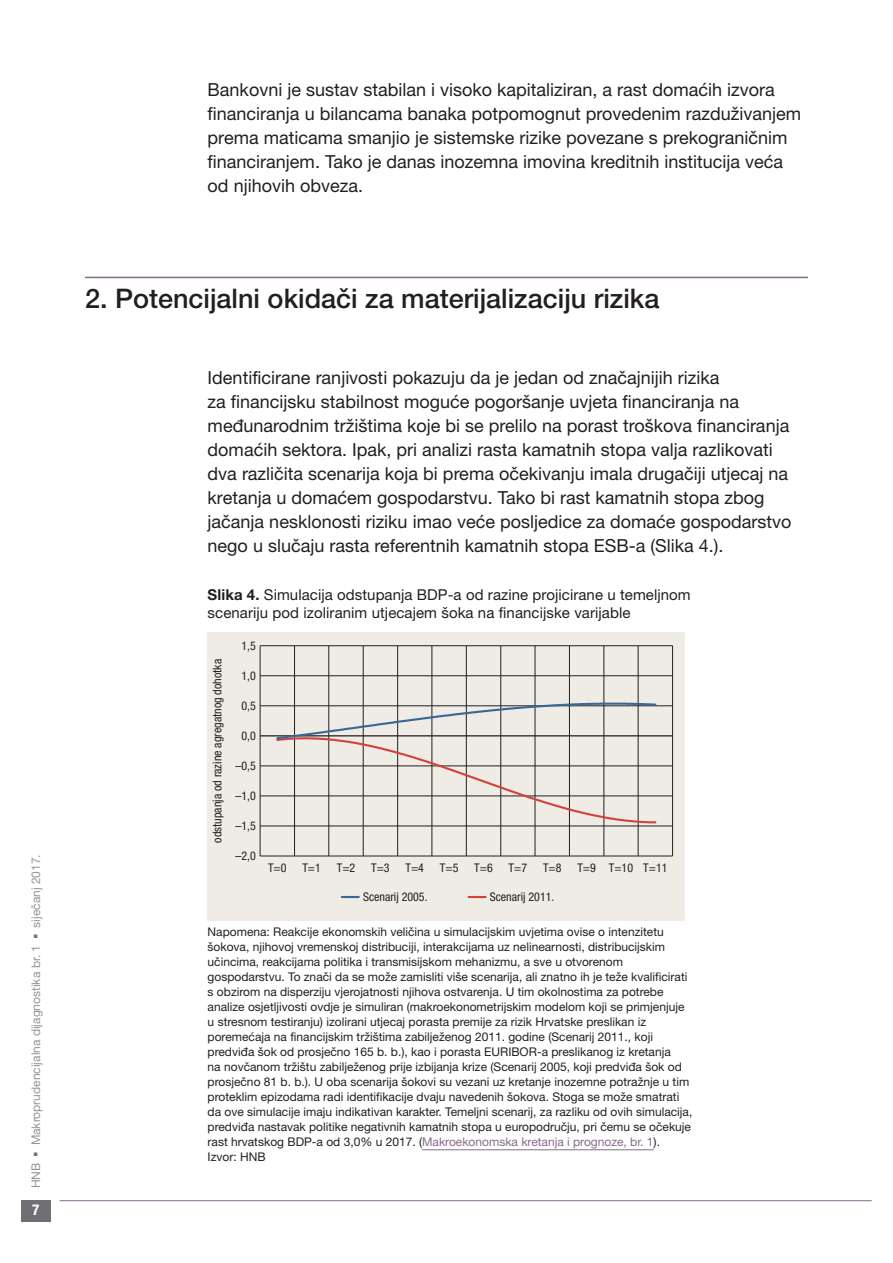
<style>
.page{position:relative;width:893px;height:1263px;background:#fff}
.page>*{position:absolute;margin:0;border:0;box-sizing:border-box;transform-origin:0 0}
.t1{font:500 27px "Helvetica Neue LT Pro";color:#231f20}
.t2{font:18px/24px "Helvetica Neue LT Pro";color:#231f20}
.t3{font:15px/18px "Helvetica Neue LT Pro";letter-spacing:.005em;color:#231f20}
.t4{font:700 condensed 15px "Helvetica Neue LT Pro";color:#fff}
.t5{font:12px/15px "Helvetica Neue LT Pro";color:#231f20}
.t6{font:condensed 12px "Helvetica Neue LT Pro";color:#231f20}
.t7{font:12px "Helvetica Neue LT Pro";color:#939598}
.s1{color:#866b8a}
.s2{font-weight:700}
</style>
<div class="page">
<div style="left:21px;top:1200px;width:30px;height:21px;background:#706f75"></div>
<hr style="left:60px;top:1200px;width:812px;height:1px;background:#866b8a">
<hr style="left:85px;top:277px;width:723px;height:1px;background:#866b8a">
<hr style="left:422px;top:1149px;width:232px;height:1px;background:#866b8a">
<div style="left:208px;top:633px;width:477px;height:288px;background:#eeece5"></div>
<hr style="left:260px;top:645px;width:413px;height:1px;background:#231f20">
<hr style="left:260px;top:675px;width:413px;height:1px;background:#231f20">
<hr style="left:260px;top:705px;width:413px;height:1px;background:#231f20">
<hr style="left:260px;top:766px;width:413px;height:1px;background:#231f20">
<hr style="left:260px;top:796px;width:413px;height:1px;background:#231f20">
<hr style="left:260px;top:826px;width:413px;height:1px;background:#231f20">
<hr style="left:260px;top:856px;width:413px;height:1px;background:#231f20">
<hr style="left:260px;top:735px;width:413px;height:1px;background:#231f20">
<hr style="left:672px;top:646px;width:1px;height:210px;background:#231f20">
<hr style="left:638px;top:646px;width:1px;height:210px;background:#231f20">
<hr style="left:604px;top:646px;width:1px;height:210px;background:#231f20">
<hr style="left:569px;top:646px;width:1px;height:210px;background:#231f20">
<hr style="left:535px;top:646px;width:1px;height:210px;background:#231f20">
<hr style="left:500px;top:646px;width:1px;height:210px;background:#231f20">
<hr style="left:466px;top:646px;width:1px;height:210px;background:#231f20">
<hr style="left:432px;top:646px;width:1px;height:210px;background:#231f20">
<hr style="left:397px;top:646px;width:1px;height:210px;background:#231f20">
<hr style="left:363px;top:646px;width:1px;height:210px;background:#231f20">
<hr style="left:329px;top:646px;width:1px;height:210px;background:#231f20">
<hr style="left:294px;top:646px;width:1px;height:210px;background:#231f20">
<hr style="left:260px;top:646px;width:1px;height:210px;background:#231f20">
<svg style="left:275px;top:701px;width:382px;height:123px"></svg>
<svg style="left:342px;top:896px;width:17px;height:2px"></svg>
<svg style="left:469px;top:896px;width:17px;height:2px"></svg>
<p class="t7" style="left:28px;top:1188px;width:336px;rotate:-90deg">HNB <span class="s1">▪</span> Makroprudencijalna dijagnostika br. 1 <span class="s1">▪</span> siječanj 2017.</p>
<p class="t4" style="left:32px;top:1201px;width:9px">7</p>
<p class="t2" style="left:208px;top:77px;width:595px">Bankovni je sustav stabilan i visoko kapitaliziran, a rast domaćih izvora financiranja u bilancama banaka potpomognut provedenim razduživanjem prema maticama smanjio je sistemske rizike povezane s prekograničnim financiranjem. Tako je danas inozemna imovina kreditnih institucija veća od njihovih obveza.</p>
<h1 class="t1" style="left:85px;top:282px;width:576px">2. Potencijalni okidači za materijalizaciju rizika</h1>
<p class="t2" style="left:208px;top:365px;width:585px">Identificirane ranjivosti pokazuju da je jedan od značajnijih rizika<br>za financijsku stabilnost moguće pogoršanje uvjeta financiranja na međunarodnim tržištima koje bi se prelilo na porast troškova financiranja domaćih sektora. Ipak, pri analizi rasta kamatnih stopa valja razlikovati dva različita scenarija koja bi prema očekivanju imala drugačiji utjecaj na kretanja u domaćem gospodarstvu. Tako bi rast kamatnih stopa zbog jačanja nesklonosti riziku imao veće posljedice za domaće gospodarstvo nego u slučaju rasta referentnih kamatnih stopa ESB-a (Slika 4.).</p>
<p class="t3" style="left:208px;top:585px;width:485px"><span class="s2">Slika 4.</span> Simulacija odstupanja BDP-a od razine projicirane u temeljnom scenariju pod izoliranim utjecajem šoka na financijske varijable</p>
<p class="t6" style="left:210px;top:843px;width:185px;rotate:-90deg">odstupanja od razine agregatnog dohotka</p>
<p class="t6" style="left:241px;top:639px;width:16px">1,5</p>
<p class="t6" style="left:241px;top:669px;width:16px">1,0</p>
<p class="t6" style="left:241px;top:699px;width:16px">0,5</p>
<p class="t6" style="left:241px;top:729px;width:16px">0,0</p>
<p class="t6" style="left:235px;top:759px;width:22px">–0,5</p>
<p class="t6" style="left:235px;top:789px;width:22px">–1,0</p>
<p class="t6" style="left:235px;top:819px;width:22px">–1,5</p>
<p class="t6" style="left:235px;top:849px;width:22px">–2,0</p>
<p class="t6" style="left:268px;top:861px;width:20px">T=0</p>
<p class="t6" style="left:302px;top:861px;width:20px">T=1</p>
<p class="t6" style="left:337px;top:861px;width:20px">T=2</p>
<p class="t6" style="left:371px;top:861px;width:20px">T=3</p>
<p class="t6" style="left:406px;top:861px;width:20px">T=4</p>
<p class="t6" style="left:440px;top:861px;width:20px">T=5</p>
<p class="t6" style="left:474px;top:861px;width:20px">T=6</p>
<p class="t6" style="left:509px;top:861px;width:20px">T=7</p>
<p class="t6" style="left:543px;top:861px;width:20px">T=8</p>
<p class="t6" style="left:577px;top:861px;width:92px">T=9 T=10 T=11</p>
<p class="t6" style="left:363px;top:890px;width:66px">Scenarij 2005.</p>
<p class="t6" style="left:490px;top:890px;width:66px">Scenarij 2011.</p>
<p class="t5" style="left:208px;top:924px;width:486px">Napomena: Reakcije ekonomskih veličina u simulacijskim uvjetima ovise o intenzitetu šokova, njihovoj vremenskoj distribuciji, interakcijama uz nelinearnosti, distribucijskim učincima, reakcijama politika i transmisijskom mehanizmu, a sve u otvorenom gospodarstvu. To znači da se može zamisliti više scenarija, ali znatno ih je teže kvalificirati s obzirom na disperziju vjerojatnosti njihova ostvarenja. U tim okolnostima za potrebe analize osjetljivosti ovdje je simuliran (makroekonometrijskim modelom koji se primjenjuje u stresnom testiranju) izolirani utjecaj porasta premije za rizik Hrvatske preslikan iz poremećaja na financijskim tržištima zabilježenog 2011. godine (Scenarij 2011., koji predviđa šok od prosječno 165 b. b.), kao i porasta EURIBOR-a preslikanog iz kretanja<br>na novčanom tržištu zabilježenog prije izbijanja krize (Scenarij 2005, koji predviđa šok od prosječno 81 b. b.). U oba scenarija šokovi su vezani uz kretanje inozemne potražnje u tim proteklim epizodama radi identifikacije dvaju navedenih šokova. Stoga se može smatrati da ove simulacije imaju indikativan karakter. Temeljni scenarij, za razliku od ovih simulacija, predviđa nastavak politike negativnih kamatnih stopa u europodručju, pri čemu se očekuje rast hrvatskog BDP-a od 3,0% u 2017. (<span class="s1">Makroekonomska kretanja i prognoze, br. 1</span>).<br>Izvor: HNB</p>
</div>
